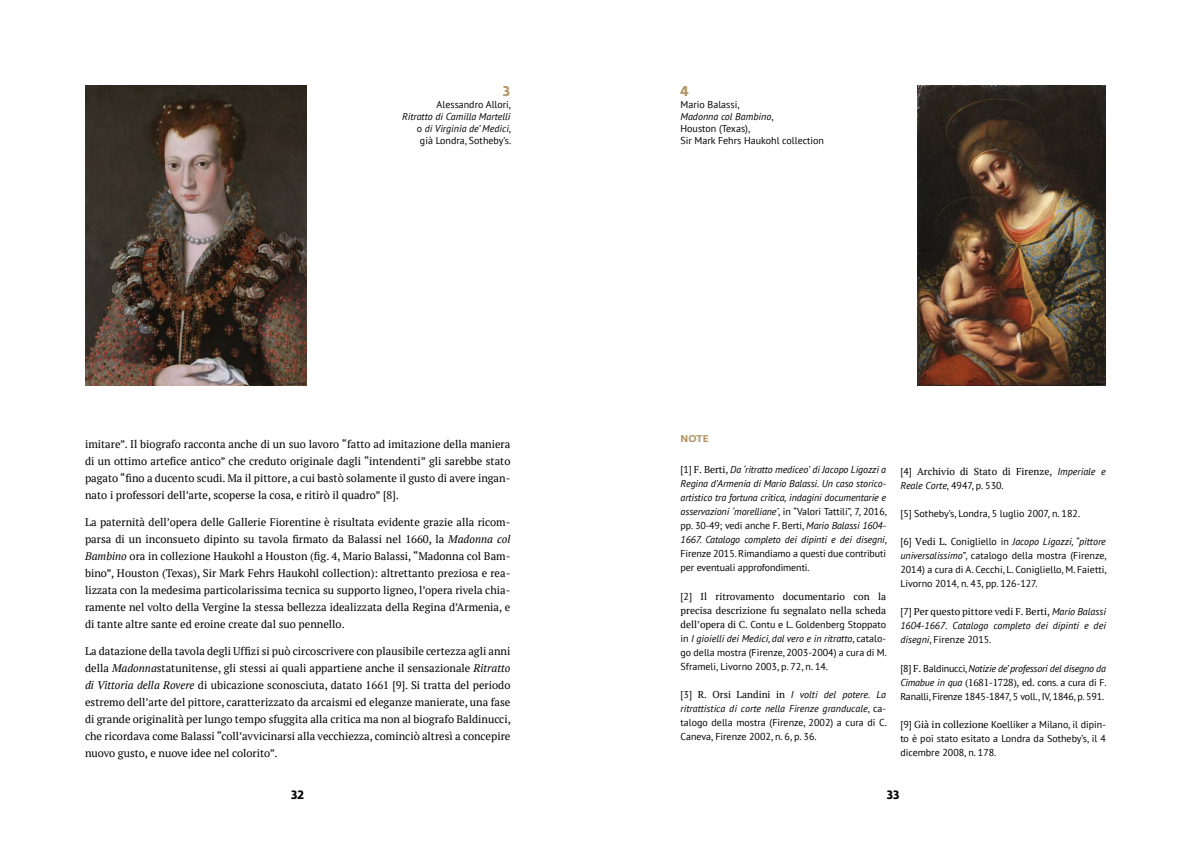
<style>
.page{position:relative;width:1191px;height:842px;background:#fff}
.page>*{position:absolute;margin:0;border:0;box-sizing:border-box;transform-origin:0 0}
.t1{font:700 14px "Fedra Sans";color:#b49867}
.t2{font:700 12px "Fedra Sans";color:#000}
.t3{font:11px/17px "PT Serif";color:#000;text-align:justify}
.t4{font:10px/14px "PT Sans";color:#000;text-align:justify}
.t5{font:italic 10px/14px "PT Sans";letter-spacing:-.01em;color:#000;text-align:justify}
.t6{font:10px/14px "PT Serif";color:#000}
.t7{font:10px "PT Sans";letter-spacing:-.02em;color:#000}
.t8{font:10px "PT Serif";letter-spacing:-.02em;color:#000}
.t9{font:700 9.8px "Fedra Sans";color:#b49867}
.s1{font-style:normal}
.s2{font-style:italic}
.s3{font-family:"PT Serif";font-style:normal}
.s4{font-family:"PT Sans"}
.s5{font-family:"PT Serif"}
.s6{font-family:"PT Sans";font-style:italic}
</style>
<div class="page">
<img style="left:917px;top:85px;width:189px;height:300px">
<img style="left:85px;top:85px;width:221px;height:300px">
<p class="t1" style="left:503px;top:82px;width:9px">3</p>
<p class="t4" style="left:436px;top:97px;width:76px">Alessandro Allori,</p>
<p class="t5" style="left:402px;top:110px;width:110px;line-height:12px;text-align:right">Ritratto di Camilla Martelli <span class="s1">o</span> di Virginia de’ Medici<span class="s1">, già Londra, Sotheby’s.</span></p>
<p class="t3" style="left:85px;top:435px;width:427px">imitare”. Il biografo racconta anche di un suo lavoro “fatto ad imitazione della maniera di un ottimo artefice antico” che creduto originale dagli “intendenti” gli sarebbe stato pagato “fino a ducento scudi. Ma il pittore, a cui bastò solamente il gusto di avere ingan&shy;nato i professori dell’arte, scoperse la cosa, e ritirò il quadro” [8].</p>
<p class="t3" style="left:85px;top:513px;width:427px">La paternità dell’opera delle Gallerie Fiorentine è risultata evidente grazie alla ricom&shy;parsa di un inconsueto dipinto su tavola firmato da Balassi nel 1660, la <span class="s2">Madonna col Bambino</span> ora in collezione Haukohl a Houston (fig. 4, Mario Balassi, “Madonna col Bam&shy;bino”, Houston (Texas), Sir Mark Fehrs Haukohl collection): altrettanto preziosa e rea&shy;lizzata con la medesima particolarissima tecnica su supporto ligneo, l’opera rivela chia&shy;ramente nel volto della Vergine la stessa bellezza idealizzata della Regina d’Armenia, e di tante altre sante ed eroine create dal suo pennello.</p>
<p class="t3" style="left:85px;top:642px;width:427px">La datazione della tavola degli Uffizi si può circoscrivere con plausibile certezza agli anni della <span class="s2">Madonna</span>statunitense, gli stessi ai quali appartiene anche il sensazionale <span class="s2">Ritratto di Vittoria della Rovere</span> di ubicazione sconosciuta, datato 1661 [9]. Si tratta del periodo estremo dell’arte del pittore, caratterizzato da arcaismi ed eleganze manierate, una fase di grande originalità per lungo tempo sfuggita alla critica ma non al biografo Baldinucci, che ricordava come Balassi “coll’avvicinarsi alla vecchiezza, cominciò altresì a concepire nuovo gusto, e nuove idee nel colorito”.</p>
<p class="t1" style="left:680px;top:82px;width:10px">4</p>
<p class="t4" style="left:680px;top:98px;width:145px;line-height:12px;text-align:left">Mario Balassi,<br><span class="s2">Madonna col Bambino</span>,<br>Houston (Texas),<br>Sir Mark Fehrs Haukohl collection</p>
<p class="t9" style="left:680px;top:433px;width:30px">NOTE</p>
<p class="t5" style="left:680px;top:463px;width:208px"><span class="s1">[1]</span> <span class="s3">F. Berti,</span> Da ‘ritratto mediceo’ di Jacopo Ligozzi a Regina d’Armenia di Mario Balassi. Un caso storico&shy;artistico tra fortuna critica, indagini documentarie e osservazioni ‘morelliane’<span class="s1">, in “Valori Tattili”, 7, 2016, pp. 30-49; vedi anche F. Berti,</span> Mario Balassi 1604- 1667. Catalogo completo dei dipinti e dei disegni<span class="s1">, Firenze 2015. Rimandiamo a questi due contributi per eventuali approfondimenti.</span></p>
<p class="t6" style="left:680px;top:589px;width:207px"><span class="s4">[2]</span> Il ritrovamento documentario con la precisa descrizione fu segnalato nella scheda</p>
<p class="t4" style="left:680px;top:617px;width:208px"><span class="s5">dell’opera di C.</span> Contu e L. Goldenberg Stoppato in <span class="s2">I gioielli dei Medici, dal vero e in ritratto</span>, catalo&shy;go della mostra (Firenze, 2003-2004) a cura di M.<br>Sframeli, Livorno 2003, p. 72, n. 14.</p>
<p class="t4" style="left:680px;top:687px;width:208px">[3] <span class="s5">R. Orsi Landini in</span> <span class="s2">I volti del potere. La ritrattistica di corte nella Firenze granducale</span>, ca&shy;talogo della mostra (Firenze, 2002) a cura di C.<br>Caneva, Firenze 2002, n. 6, p. 36.</p>
<p class="t6" style="left:900px;top:464px;width:207px"><span class="s4">[4]</span> Archivio di Stato di Firenze, <span class="s6">Imperiale e</span></p>
<p class="t4" style="left:900px;top:478px;width:105px"><span class="s2">Reale Corte</span>, 4947, p. 530.</p>
<p class="t4" style="left:900px;top:506px;width:181px">[5] Sotheby’s, Londra, 5 luglio 2007, n. 182.</p>
<p class="t4" style="left:900px;top:534px;width:208px">[6] <span class="s5">Vedi L.</span> Conigliello in <span class="s2">Jacopo Ligozzi, “pittore universalissimo”</span>, catalogo della mostra (Firenze, 2014) a cura di A. Cecchi, L. Conigliello, M. Faietti, Livorno 2014, n. 43, pp. 126-127.</p>
<p class="t6" style="left:900px;top:605px;width:207px"><span class="s4">[7]</span> Per questo pittore vedi F. Berti, <span class="s6">Mario Balassi</span></p>
<p class="t5" style="left:900px;top:619px;width:207px">1604-1667. Catalogo completo dei dipinti e dei disegni<span class="s1">, Firenze 2015.</span></p>
<p class="t5" style="left:900px;top:661px;width:207px"><span class="s1">[8]</span> <span class="s3">F.</span> <span class="s1">Baldinucci,</span> Notizie de’ professori del disegno da</p>
<p class="t8" style="left:900px;top:676px;width:208px"><span class="s6">Cimabue in qua</span> (1681-1728), ed. <span class="s4">cons. a cura di F.</span></p>
<p class="t7" style="left:900px;top:690px;width:205px">Ranalli, Firenze 1845-1847, 5 voll., IV, 1846, p. 591.</p>
<p class="t4" style="left:900px;top:717px;width:207px">[9] <span class="s5">Già in collezione</span> Koelliker a Milano, il dipin&shy;to è poi stato esitato a Londra da Sotheby’s, il 4 dicembre 2008, n. 178.</p>
<p class="t2" style="left:291px;top:788px;width:15px">32</p>
<p class="t2" style="left:887px;top:788px;width:14px">33</p>
</div>
